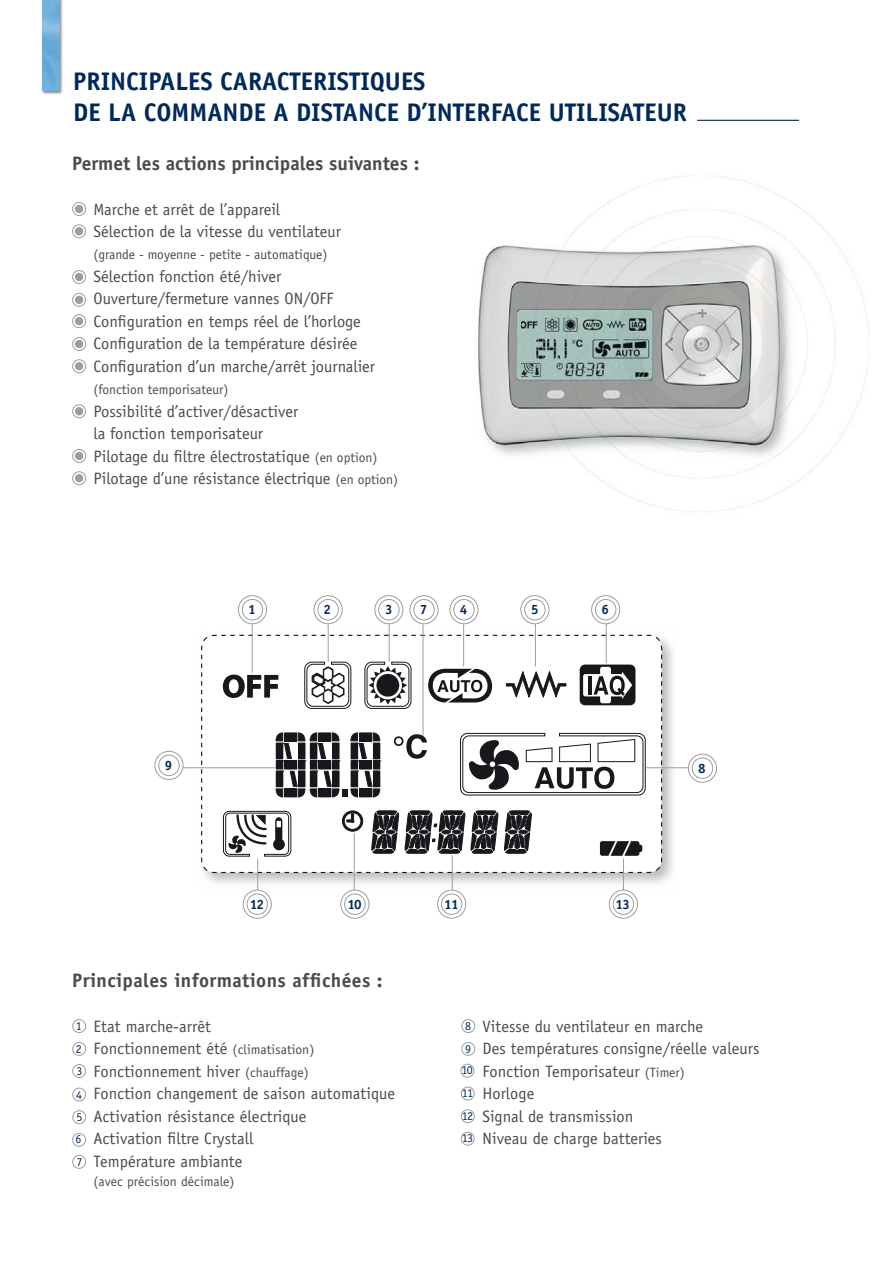
<style>
.page{position:relative;width:893px;height:1263px;background:#fff}
.page>*{position:absolute;margin:0;border:0;box-sizing:border-box;transform-origin:0 0}
.t1{font:700 25.5px/30.6px "Officina Sans";color:#00295b}
.t2{font:700 19.5px "Officina Sans";color:#4b4b4d}
.t3{font:700 19.5px "Officina Sans";letter-spacing:.02em;color:#4b4b4d}
.t4{font:16.5px/22.5px "Officina Sans";color:#4b4b4d}
.t5{font:13.5px "Officina Sans";color:#4b4b4d}
.t6{font:700 13.5px "Officina Sans";letter-spacing:-.05em;color:#00295b}
.t7{font:12px/22.6px "Officina Sans";letter-spacing:-.06em;color:#00295b;text-align:justify}
.s1{font-size:13.5px}
</style>
<div class="page">
<img style="left:474px;top:244px;width:47px;height:205px">
<img style="left:41px;top:0;width:22px;height:95px">
<svg style="left:59px;top:0;width:1px;height:91px"></svg>
<img style="left:43px;top:0;width:16px;height:91px">
<img style="left:197px;top:631px;width:482px;height:259px">
<svg style="left:201px;top:634px;width:462px;height:240px"></svg>
<svg style="left:213px;top:647px;width:441px;height:218px"></svg>
<div style="left:242px;top:599px;width:21px;height:21px;border:1px solid #9c9d9f;border-radius:50%"></div>
<div style="left:238px;top:595px;width:29px;height:29px;border:1px solid #9c9d9f;border-radius:50%"></div>
<div style="left:317px;top:599px;width:22px;height:21px;border:1px solid #9c9d9f;border-radius:50%"></div>
<div style="left:314px;top:595px;width:29px;height:29px;border:1px solid #9c9d9f;border-radius:50%"></div>
<div style="left:378px;top:599px;width:21px;height:21px;border:1px solid #9c9d9f;border-radius:50%"></div>
<div style="left:374px;top:595px;width:29px;height:29px;border:1px solid #9c9d9f;border-radius:50%"></div>
<div style="left:413px;top:599px;width:22px;height:21px;border:1px solid #9c9d9f;border-radius:50%"></div>
<div style="left:410px;top:595px;width:28px;height:29px;border:1px solid #9c9d9f;border-radius:50%"></div>
<div style="left:453px;top:599px;width:22px;height:21px;border:1px solid #9c9d9f;border-radius:50%"></div>
<div style="left:449px;top:595px;width:29px;height:29px;border:1px solid #9c9d9f;border-radius:50%"></div>
<div style="left:524px;top:599px;width:21px;height:21px;border:1px solid #9c9d9f;border-radius:50%"></div>
<div style="left:520px;top:595px;width:29px;height:29px;border:1px solid #9c9d9f;border-radius:50%"></div>
<div style="left:595px;top:599px;width:21px;height:21px;border:1px solid #9c9d9f;border-radius:50%"></div>
<div style="left:591px;top:595px;width:29px;height:29px;border:1px solid #9c9d9f;border-radius:50%"></div>
<div style="left:692px;top:758px;width:21px;height:21px;border:1px solid #9c9d9f;border-radius:50%"></div>
<div style="left:688px;top:754px;width:29px;height:29px;border:1px solid #9c9d9f;border-radius:50%"></div>
<div style="left:613px;top:894px;width:21px;height:21px;border:1px solid #9c9d9f;border-radius:50%"></div>
<div style="left:609px;top:890px;width:29px;height:29px;border:1px solid #9c9d9f;border-radius:50%"></div>
<div style="left:441px;top:894px;width:21px;height:21px;border:1px solid #9c9d9f;border-radius:50%"></div>
<div style="left:437px;top:890px;width:29px;height:29px;border:1px solid #9c9d9f;border-radius:50%"></div>
<div style="left:344px;top:894px;width:21px;height:21px;border:1px solid #9c9d9f;border-radius:50%"></div>
<div style="left:340px;top:890px;width:29px;height:29px;border:1px solid #9c9d9f;border-radius:50%"></div>
<div style="left:247px;top:894px;width:21px;height:21px;border:1px solid #9c9d9f;border-radius:50%"></div>
<div style="left:243px;top:890px;width:29px;height:29px;border:1px solid #9c9d9f;border-radius:50%"></div>
<div style="left:158px;top:755px;width:22px;height:21px;border:1px solid #9c9d9f;border-radius:50%"></div>
<div style="left:154px;top:751px;width:29px;height:29px;border:1px solid #9c9d9f;border-radius:50%"></div>
<div style="left:72px;top:1019px;width:14px;height:14px;border:1px solid #9c9d9f;border-radius:50%"></div>
<div style="left:461px;top:1019px;width:14px;height:14px;border:1px solid #9c9d9f;border-radius:50%"></div>
<div style="left:72px;top:1064px;width:14px;height:14px;border:1px solid #9c9d9f;border-radius:50%"></div>
<div style="left:72px;top:1042px;width:14px;height:14px;border:1px solid #9c9d9f;border-radius:50%"></div>
<div style="left:461px;top:1042px;width:14px;height:14px;border:1px solid #9c9d9f;border-radius:50%"></div>
<div style="left:461px;top:1064px;width:13px;height:14px;border:1px solid #9c9d9f;border-radius:50%"></div>
<div style="left:461px;top:1087px;width:14px;height:13px;border:1px solid #9c9d9f;border-radius:50%"></div>
<div style="left:461px;top:1109px;width:14px;height:14px;border:1px solid #9c9d9f;border-radius:50%"></div>
<div style="left:461px;top:1132px;width:13px;height:14px;border:1px solid #9c9d9f;border-radius:50%"></div>
<div style="left:72px;top:1088px;width:14px;height:13px;border:1px solid #9c9d9f;border-radius:50%"></div>
<div style="left:72px;top:1110px;width:14px;height:14px;border:1px solid #9c9d9f;border-radius:50%"></div>
<div style="left:72px;top:1133px;width:14px;height:14px;border:1px solid #9c9d9f;border-radius:50%"></div>
<div style="left:72px;top:1155px;width:14px;height:14px;border:1px solid #9c9d9f;border-radius:50%"></div>
<hr style="left:252px;top:624px;width:1px;height:49px;background:#9c9d9f">
<hr style="left:328px;top:624px;width:1px;height:38px;background:#9c9d9f">
<hr style="left:257px;top:858px;width:1px;height:32px;background:#9c9d9f">
<hr style="left:354px;top:833px;width:1px;height:57px;background:#9c9d9f">
<hr style="left:452px;top:855px;width:1px;height:35px;background:#9c9d9f">
<hr style="left:623px;top:859px;width:1px;height:31px;background:#9c9d9f">
<hr style="left:389px;top:624px;width:1px;height:38px;background:#9c9d9f">
<hr style="left:463px;top:624px;width:1px;height:42px;background:#9c9d9f">
<hr style="left:535px;top:624px;width:1px;height:42px;background:#9c9d9f">
<hr style="left:606px;top:624px;width:1px;height:39px;background:#9c9d9f">
<hr style="left:423px;top:624px;width:1px;height:112px;background:#9c9d9f">
<hr style="left:183px;top:767px;width:92px;height:1px;background:#9c9d9f">
<hr style="left:646px;top:767px;width:42px;height:1px;background:#9c9d9f">
<div style="left:75px;top:205px;width:8px;height:8px;background:#9c9d9f;border-radius:50%"></div>
<div style="left:72px;top:202px;width:14px;height:14px;border:1px solid #9c9d9f;border-radius:50%"></div>
<div style="left:75px;top:227px;width:8px;height:8px;background:#9c9d9f;border-radius:50%"></div>
<div style="left:72px;top:224px;width:14px;height:14px;border:1px solid #9c9d9f;border-radius:50%"></div>
<div style="left:75px;top:273px;width:8px;height:8px;background:#9c9d9f;border-radius:50%"></div>
<div style="left:72px;top:270px;width:14px;height:14px;border:1px solid #9c9d9f;border-radius:50%"></div>
<div style="left:75px;top:296px;width:8px;height:8px;background:#9c9d9f;border-radius:50%"></div>
<div style="left:72px;top:293px;width:14px;height:14px;border:1px solid #9c9d9f;border-radius:50%"></div>
<div style="left:75px;top:317px;width:8px;height:8px;background:#9c9d9f;border-radius:50%"></div>
<div style="left:72px;top:314px;width:14px;height:14px;border:1px solid #9c9d9f;border-radius:50%"></div>
<div style="left:75px;top:340px;width:8px;height:8px;background:#9c9d9f;border-radius:50%"></div>
<div style="left:72px;top:337px;width:14px;height:14px;border:1px solid #9c9d9f;border-radius:50%"></div>
<div style="left:75px;top:407px;width:8px;height:8px;background:#9c9d9f;border-radius:50%"></div>
<div style="left:72px;top:404px;width:14px;height:14px;border:1px solid #9c9d9f;border-radius:50%"></div>
<div style="left:75px;top:362px;width:8px;height:8px;background:#9c9d9f;border-radius:50%"></div>
<div style="left:72px;top:359px;width:14px;height:14px;border:1px solid #9c9d9f;border-radius:50%"></div>
<img style="left:521px;top:240px;width:276px;height:222px">
<img style="left:521px;top:241px;width:262px;height:208px">
<hr style="left:697px;top:120px;width:102px;height:1px;background:#00295b">
<div style="left:75px;top:452px;width:8px;height:8px;background:#9c9d9f;border-radius:50%"></div>
<div style="left:72px;top:449px;width:14px;height:14px;border:1px solid #9c9d9f;border-radius:50%"></div>
<div style="left:75px;top:474px;width:8px;height:8px;background:#9c9d9f;border-radius:50%"></div>
<div style="left:72px;top:471px;width:14px;height:14px;border:1px solid #9c9d9f;border-radius:50%"></div>
<h1 class="t1" style="left:73px;top:69px;width:615px">PRINCIPALES CARACTERISTIQUES<br>DE LA COMMANDE A DISTANCE D’INTERFACE UTILISATEUR</h1>
<p class="t2" style="left:72px;top:156px;width:349px">Permet les actions principales suivantes :</p>
<p class="t4" style="left:94px;top:199px;width:249px">Marche et arrêt de l’appareil<br>Sélection de la vitesse du ventilateur</p>
<p class="t5" style="left:94px;top:250px;width:235px">(grande - moyenne - petite - automatique)</p>
<p class="t4" style="left:94px;top:266px;width:283px">Sélection fonction été/hiver Ouverture/fermeture vannes ON/OFF Configuration en temps réel de l’horloge Configuration de la température désirée Configuration d’un marche/arrêt journalier</p>
<p class="t5" style="left:94px;top:385px;width:136px">(fonction temporisateur)</p>
<p class="t4" style="left:94px;top:401px;width:306px">Possibilité d’activer/désactiver<br>la fonction temporisateur<br>Pilotage du filtre électrostatique <span class="s1">(en option)<br></span>Pilotage d’une résistance électrique <span class="s1">(en option)</span></p>
<p class="t6" style="left:165px;top:760px;width:9px">9</p>
<p class="t6" style="left:248px;top:605px;width:9px">1</p>
<p class="t6" style="left:324px;top:604px;width:9px">2</p>
<p class="t6" style="left:385px;top:605px;width:9px">3</p>
<p class="t6" style="left:420px;top:605px;width:9px">7</p>
<p class="t6" style="left:460px;top:604px;width:9px">4</p>
<p class="t6" style="left:531px;top:605px;width:9px">5</p>
<p class="t6" style="left:601px;top:605px;width:9px">6</p>
<p class="t6" style="left:250px;top:899px;width:16px">12</p>
<p class="t6" style="left:347px;top:899px;width:16px">10</p>
<p class="t6" style="left:444px;top:899px;width:16px">11</p>
<p class="t6" style="left:615px;top:899px;width:16px">13</p>
<p class="t3" style="left:72px;top:973px;width:312px">Principales informations affichées :</p>
<p class="t6" style="left:698px;top:763px;width:9px">8</p>
<p class="t4" style="left:94px;top:1016px;width:303px">Etat marche-arrêt<br>Fonctionnement été <span class="s1">(climatisation)<br></span>Fonctionnement hiver <span class="s1">(chauffage)<br></span>Fonction changement de saison automatique<br>Activation résistance électrique<br>Activation filtre Crystall<br>Température ambiante</p>
<p class="t5" style="left:94px;top:1176px;width:143px">(avec précision décimale)</p>
<p class="t7" style="left:76px;top:1016px;width:7px">1</p>
<p class="t7" style="left:465px;top:1016px;width:7px">8</p>
<p class="t7" style="left:76px;top:1038px;width:7px">2</p>
<p class="t7" style="left:465px;top:1038px;width:7px">9</p>
<p class="t7" style="left:77px;top:1060px;width:7px">3</p>
<p class="t7" style="left:461px;top:1060px;width:13px">10<br>11<br>12<br>13</p>
<p class="t7" style="left:76px;top:1085px;width:8px">4<br>5<br>6<br>7</p>
<p class="t4" style="left:482px;top:1016px;width:278px">Vitesse du ventilateur en marche<br>Des températures consigne/réelle valeurs<br>Fonction Temporisateur <span class="s1">(Timer)<br></span>Horloge<br>Signal de transmission<br>Niveau de charge batteries</p>
</div>
